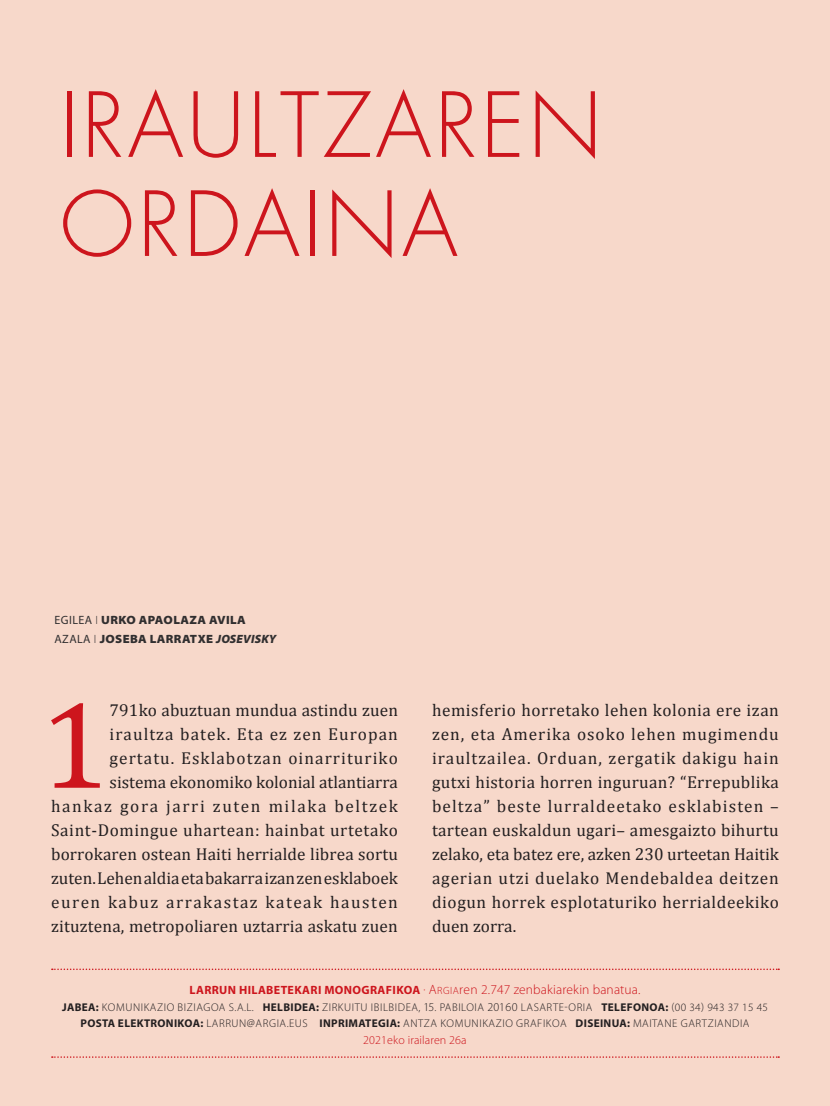
<style>
.page{position:relative;width:830px;height:1106px;background:#fff}
.page>*{position:absolute;margin:0;border:0;box-sizing:border-box;transform-origin:0 0}
.t1{font:125.25px "Cambria";color:#cd151d}
.t2{font:300 87px/99px "Futura Std";letter-spacing:.04em;color:#cd151d}
.t3{font:17.25px/24px "Cambria";letter-spacing:.01em;color:#231f20;text-align:right}
.t4{font:17.25px/24px "Cambria";letter-spacing:.035em;color:#231f20;text-align:justify}
.t5{font:300 13.5px "Myriad Pro";letter-spacing:.01em;color:#cd151d}
.t6{font:900 semi-expanded 12px/19.5px "Myriad Pro";letter-spacing:.03em;color:#312f30}
.t7{font:300 12px "Myriad Pro";letter-spacing:.01em;color:#cd151d}
.t8{font:700 12px "Myriad Pro";letter-spacing:.03em;color:#cd151d}
.t9{font:300 11.25px "Myriad Pro";letter-spacing:.05em;color:#231f20}
.t10{font:300 11.25px "Myriad Pro";letter-spacing:.03em;color:#231f20}
.t11{font:700 11.25px "Myriad Pro";letter-spacing:.03em;color:#231f20}
.s1{font-weight:400;font-stretch:normal}
.s2{font-weight:300;font-stretch:normal}
.s3{font-style:italic;font-stretch:normal}
.s4{font-weight:700;font-size:12px}
.s5{font-size:12px}
.s6{font-style:inherit}
.s7{font-size:10.5px}
.s8{font-weight:700}
.s9{font-weight:300}
</style>
<div class="page">
<div style="left:0;top:0;width:829px;height:1106px;background:#f7d8ca"></div>
<svg style="left:52px;top:968px;width:726px;height:2px"></svg>
<svg style="left:52px;top:1056px;width:726px;height:1px"></svg>
<h2 class="t2" style="left:60px;top:78px;width:543px">IRAULTZAREN<br>ORDAI NA</h2>
<p class="t6" style="left:54px;top:609px;width:192px"><span class="s1">EGILEA</span> <span class="s2">I</span> URKO APAOLAZA AVILA<br><span class="s1">AZALA</span></p>
<p class="t6" style="left:94px;top:629px;width:184px"><span class="s2">I</span> JOSEBA LARRATXE <span class="s3">JOSEVISKY</span></p>
<h1 class="t1" style="left:40px;top:671px;width:71px">1</h1>
<p class="t3" style="left:51px;top:697px;width:348px">791ko abuztuan mundua astindu zuen iraultza batek. Eta ez zen Europan gertatu. Esklabotzan oinarrituriko sistema ekonomiko kolonial atlantiarra hankaz gora jarri zuten milaka beltzek Saint-Domingue uhartean: hainbat urtetako borrokaren ostean Haiti herrialde librea sortu zuten. Lehen aldia eta bakarra izan zen esklaboek euren kabuz arrakastaz kateak hausten zituztena, metropoliaren uztarria askatu zuen</p>
<p class="t4" style="left:432px;top:697px;width:348px">hemisferio horretako lehen kolonia ere izan zen, eta Amerika osoko lehen mugimendu iraultzailea. Orduan, zergatik dakigu hain gutxi historia horren inguruan? “Errepublika beltza” beste lurraldeetako esklabisten – tartean euskaldun ugari– amesgaizto bihurtu zelako, eta batez ere, azken 230 urteetan Haitik agerian utzi duelako Mendebaldea deitzen diogun horrek esplotaturiko herrialdeekiko duen zorra.</p>
<p class="t8" style="left:189px;top:982px;width:57px">LARRUN HILA</p>
<p class="t8" style="left:266px;top:982px;width:44px">BETEKARI</p>
<p class="t5" style="left:324px;top:981px;width:317px"><span class="s4">MONOGRAFIKOA</span> <span class="s5">·</span> <span class="s6">A</span><span class="s7">rgia</span>REN 2.747 ZENBAKIAREKIN BANATUA.</p>
<p class="t9" style="left:62px;top:1000px;width:472px"><span class="s8">JABEA:</span> KOMUNIKAZIO BIZIAGOA S.A.L. <span class="s8">HELBIDEA:</span> ZIRKUITU IBILBIDEA, <span class="s5">15</span>. PABILOIA <span class="s5">20160</span> LASARTE</p>
<p class="t10" style="left:564px;top:1000px;width:205px">-OR IA <span class="s8">TELEFONOA:</span> (00 34) 943 37 15 45</p>
<p class="t11" style="left:80px;top:1016px;width:133px">POSTA ELEKTRONI KOA: <span class="s9">LARR</span></p>
<p class="t9" style="left:231px;top:1016px;width:99px">UN@ARGIA.EUS <span class="s8">INPRI</span></p>
<p class="t9" style="left:348px;top:1016px;width:176px"><span class="s8">MATEGIA:</span> ANTZA KOMUNIKAZIO GRA</p>
<p class="t9" style="left:537px;top:1016px;width:17px">FIKOA</p>
<p class="t9" style="left:575px;top:1016px;width:175px"><span class="s8">DISEINUA:</span> MAITAN E GARTZIANDIA</p>
<p class="t7" style="left:363px;top:1032px;width:105px">2021EKO IRAILAREN 26A</p>
</div>
